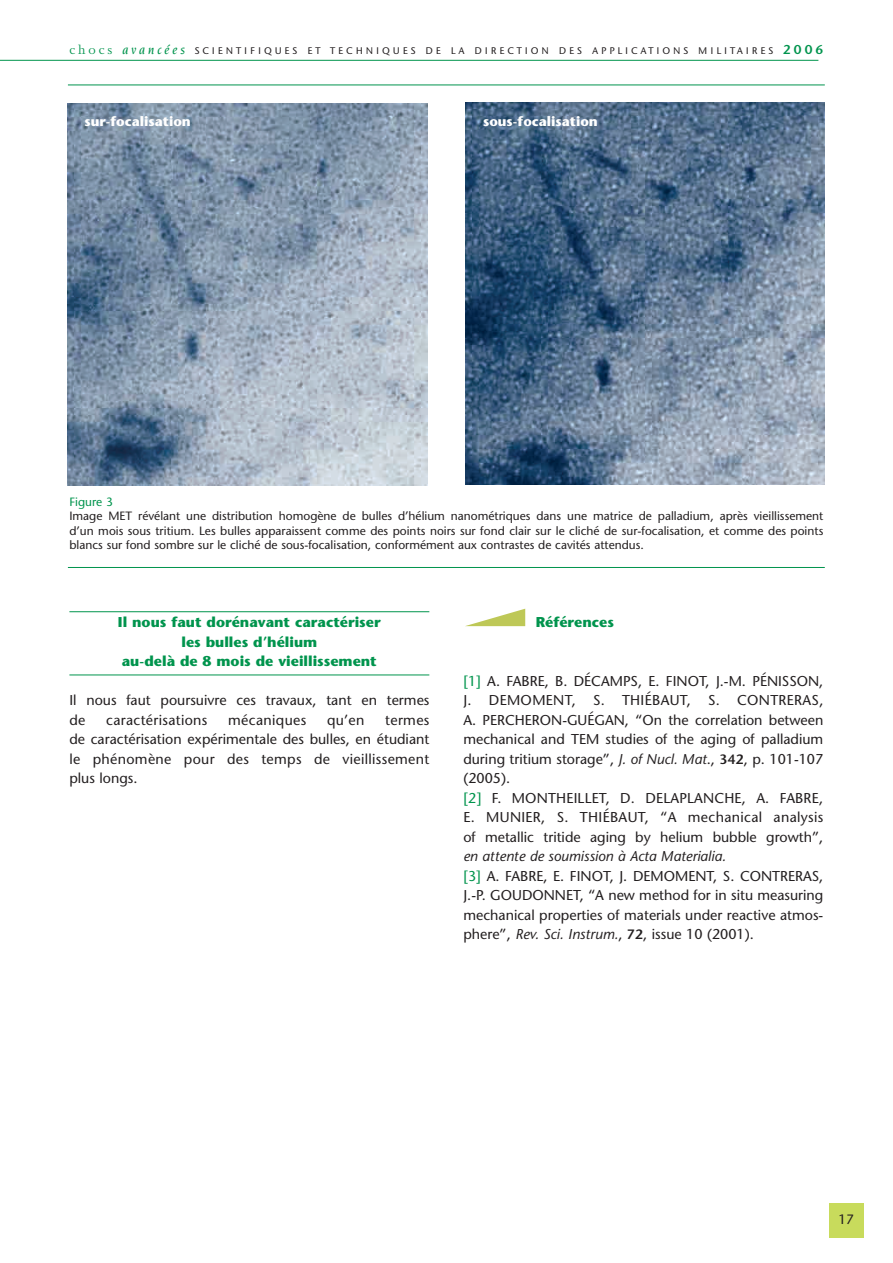
<style>
.page{position:relative;width:893px;height:1263px;background:#fff}
.page>*{position:absolute;margin:0;border:0;box-sizing:border-box;transform-origin:0 0}
.t1{font:14.25px/19.5px "Stone Sans";color:#231f20}
.t2{font:700 14.25px/19.5px "Stone Sans";color:#00944d;text-align:center}
.t3{font:14.25px "Stone Sans";letter-spacing:.025em;color:#231f20}
.t4{font:700 13.5px "Stone Sans";color:#fff}
.t5{font:13.5px "Stone Sans";color:#231f20}
.t6{font:12px/14.4px "Stone Sans";color:#231f20;text-align:justify}
.t7{font:12px "Stone Sans";color:#00944d}
.t8{font:10.2px "Stone Sans FO";letter-spacing:.285em;color:#231f20}
.s1{font-family:"M Joanna";font-size:14.25px;color:#00944d}
.s2{font-family:"Novarese";font-weight:500;font-style:italic;font-size:13.5px;color:#00944d}
.s3{font-family:"Stone Sans Demi FO";font-size:13.5px;color:#00944d}
.s4{color:#00944d}
.s5{font-style:italic}
.s6{font-family:"Stone Sans Demi FO"}
</style>
<div class="page">
<img style="left:465px;top:103px;width:360px;height:382px">
<hr style="left:69px;top:611px;width:360px;height:1px;background:#00944d">
<hr style="left:69px;top:674px;width:360px;height:1px;background:#00944d">
<svg style="left:466px;top:609px;width:59px;height:17px"></svg>
<div style="left:829px;top:1203px;width:34px;height:34px;background:#c8db5c"></div>
<img style="left:68px;top:103px;width:359px;height:382px">
<hr style="left:0;top:60px;width:818px;height:1px;background:#00944d">
<hr style="left:68px;top:567px;width:757px;height:1px;background:#00944d">
<hr style="left:68px;top:85px;width:757px;height:1px;background:#00944d">
<p class="t8" style="left:69px;top:47px;width:755px"><span class="s1">chocs</span> <span class="s2">avancées</span> SCIENTIFIQUES ET TECHNIQUES DE LA DIRECTION DES APPLICATIONS MILITAIRES <span class="s3">2006</span></p>
<p class="t4" style="left:85px;top:116px;width:108px">sur-focalisation</p>
<p class="t4" style="left:483px;top:116px;width:116px">sous-focalisation</p>
<p class="t7" style="left:69px;top:497px;width:45px">Figure 3</p>
<p class="t6" style="left:69px;top:510px;width:755px">Image MET révélant une distribution homogène de bulles d’hélium nanométriques dans une matrice de palladium, après vieillissement d’un mois sous tritium. Les bulles apparaissent comme des points noirs sur fond clair sur le cliché de sur-focalisation, et comme des points blancs sur fond sombre sur le cliché de sous-focalisation, conformément aux contrastes de cavités attendus.</p>
<p class="t2" style="left:118px;top:614px;width:264px">Il nous faut dorénavant caractériser les bulles d’hélium<br>au-delà de 8 mois de vieillissement</p>
<p class="t1" style="left:69px;top:692px;width:361px">Il nous faut poursuivre ces travaux, tant en termes de</p>
<p class="t3" style="left:106px;top:714px;width:103px">caractérisations</p>
<p class="t3" style="left:228px;top:714px;width:80px">mécaniques</p>
<p class="t1" style="left:327px;top:711px;width:39px">qu’en</p>
<p class="t1" style="left:69px;top:711px;width:362px;text-align:justify;text-indent:316px">termes de caractérisation expérimentale des bulles, en étudiant le phénomène pour des temps de vieillissement plus longs.</p>
<p class="t2" style="left:536px;top:614px;width:80px">Références</p>
<p class="t1" style="left:463px;top:672px;width:362px"><span class="s4">[1]</span> A. FABRE, B. DÉCAMPS, E. FINOT, J.-M. PÉNISSON, J. DEMOMENT, S. THIÉBAUT, S. CONTRERAS, A. PERCHERON-GUÉGAN, “On the correlation between mechanical and TEM studies of the aging of palladium during tritium storage”, <span class="s5">J. of Nucl. Mat</span>., <span class="s6">342</span>, p. 101-107 (2005).<br><span class="s4">[2]</span> F. MONTHEILLET, D. DELAPLANCHE, A. FABRE, E. MUNIER, S. THIÉBAUT, “A mechanical analysis of metallic tritide aging by helium bubble growth”,</p>
<p class="t1" style="left:463px;top:848px;width:361px"><span class="s5">en attente de soumission à Acta Materialia.<br></span><span class="s4">[3]</span> A. FABRE, E. FINOT, J. DEMOMENT, S. CONTRERAS, J.-P. GOUDONNET, “A new method for in situ measuring mechanical properties of materials under reactive atmos&shy;phere”, <span class="s5">Rev. Sci. Instrum.</span>, <span class="s6">72</span>, issue 10 (2001).</p>
<p class="t5" style="left:838px;top:1213px;width:17px">17</p>
</div>
